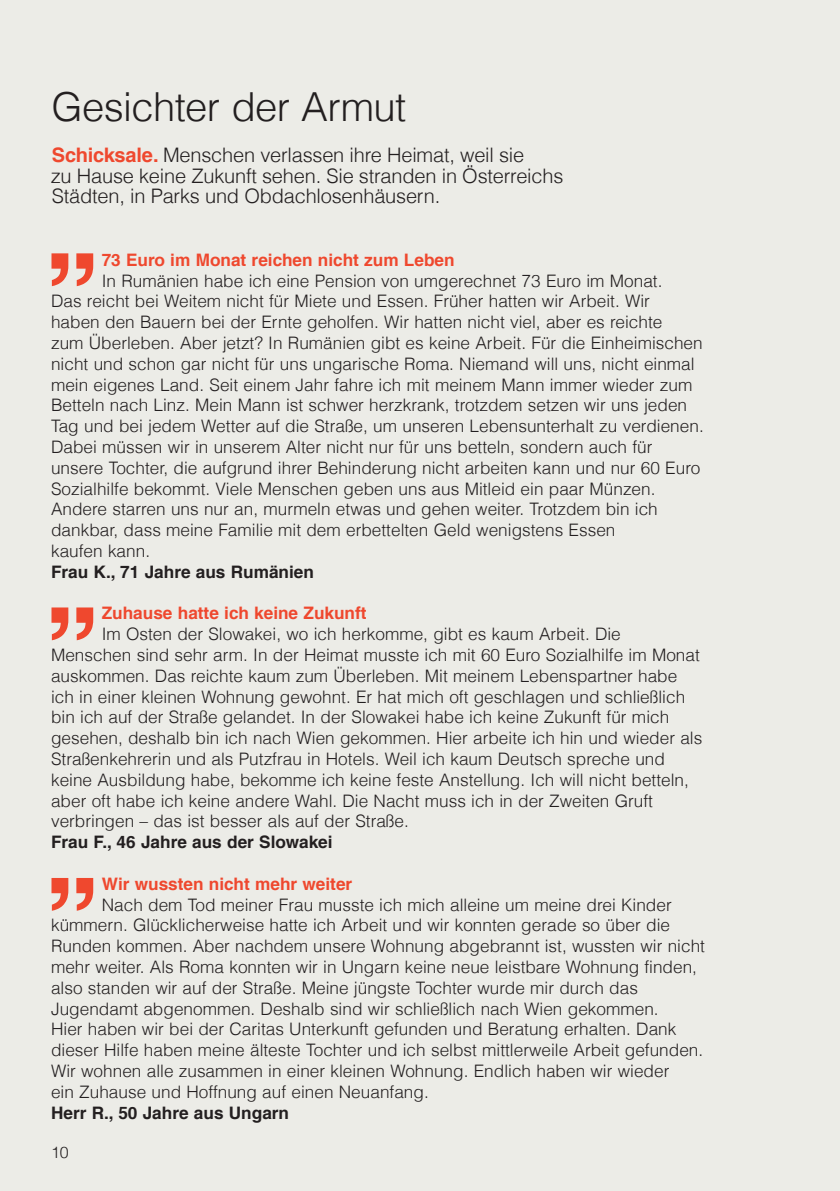
<style>
.page{position:relative;width:840px;height:1191px;background:#fff}
.page>*{position:absolute;margin:0;border:0;box-sizing:border-box;transform-origin:0 0}
.t1{font:300 40px "Helvetica LT Com";letter-spacing:-.015em;color:#231f20}
.t2{font:300 20px/20.8px "Helvetica LT Com";letter-spacing:-.01em;color:#231f20}
.t3{font:300 17.2px/20.8px "Helvetica LT Com";color:#231f20}
.t4{font:700 17.2px "Helvetica LT Com";color:#ef482e}
.t5{font:700 17.2px "Helvetica LT Com";color:#231f20}
.t6{font:300 16px "Helvetica LT Com";color:#231f20}
.s1{font-weight:700;color:#ef482e}
</style>
<div class="page">
<div style="left:0;top:0;width:839px;height:1191px;background:#ecece7"></div>
<svg style="left:51px;top:253px;width:42px;height:33px"></svg>
<svg style="left:51px;top:607px;width:42px;height:33px"></svg>
<svg style="left:51px;top:878px;width:42px;height:32px"></svg>
<h1 class="t1" style="left:51px;top:82px;width:356px">Gesichter der Armut</h1>
<p class="t2" style="left:51px;top:144px;width:513px"><span class="s1">Schicksale.</span> Menschen verlassen ihre Heimat, weil sie<br>zu Hause keine Zukunft sehen. Sie stranden in Österreichs<br>Städten, in Parks und Obdachlosenhäusern.</p>
<p class="t4" style="left:102px;top:249px;width:354px">73 Euro im Monat reichen nicht zum Leben</p>
<p class="t3" style="left:51px;top:270px;width:653px;text-indent:51px">In Rumänien habe ich eine Pension von umgerechnet 73 Euro im Monat.<br>Das reicht bei Weitem nicht für Miete und Essen. Früher hatten wir Arbeit. Wir<br>haben den Bauern bei der Ernte geholfen. Wir hatten nicht viel, aber es reichte<br>zum Überleben. Aber jetzt? In Rumänien gibt es keine Arbeit. Für die Einheimischen nicht und schon gar nicht für uns ungarische Roma. Niemand will uns, nicht einmal mein eigenes Land. Seit einem Jahr fahre ich mit meinem Mann immer wieder zum Betteln nach Linz. Mein Mann ist schwer herzkrank, trotzdem setzen wir uns jeden Tag und bei jedem Wetter auf die Straße, um unseren Lebensunterhalt zu verdienen.<br>Dabei müssen wir in unserem Alter nicht nur für uns betteln, sondern auch für unsere Tochter, die aufgrund ihrer Behinderung nicht arbeiten kann und nur 60 Euro Sozialhilfe bekommt. Viele Menschen geben uns aus Mitleid ein paar Münzen.<br>Andere starren uns nur an, murmeln etwas und gehen weiter. Trotzdem bin ich dankbar, dass meine Familie mit dem erbettelten Geld wenigstens Essen<br>kaufen kann.</p>
<p class="t5" style="left:51px;top:561px;width:264px">Frau K., 71 Jahre aus Rumänien</p>
<p class="t4" style="left:102px;top:603px;width:266px">Zuhause hatte ich keine Zukunft</p>
<p class="t3" style="left:51px;top:623px;width:652px;text-indent:51px">Im Osten der Slowakei, wo ich herkomme, gibt es kaum Arbeit. Die Menschen sind sehr arm. In der Heimat musste ich mit 60 Euro Sozialhilfe im Monat auskommen. Das reichte kaum zum Überleben. Mit meinem Lebenspartner habe ich in einer kleinen Wohnung gewohnt. Er hat mich oft geschlagen und schließlich bin ich auf der Straße gelandet. In der Slowakei habe ich keine Zukunft für mich gesehen, deshalb bin ich nach Wien gekommen. Hier arbeite ich hin und wieder als Straßenkehrerin und als Putzfrau in Hotels. Weil ich kaum Deutsch spreche und keine Ausbildung habe, bekomme ich keine feste Anstellung. Ich will nicht betteln, aber oft habe ich keine andere Wahl. Die Nacht muss ich in der Zweiten Gruft verbringen – das ist besser als auf der Straße.</p>
<p class="t5" style="left:51px;top:831px;width:283px">Frau F., 46 Jahre aus der Slowakei</p>
<p class="t4" style="left:102px;top:873px;width:252px">Wir wussten nicht mehr weiter</p>
<p class="t3" style="left:51px;top:894px;width:655px;text-indent:51px">Nach dem Tod meiner Frau musste ich mich alleine um meine drei Kinder kümmern. Glücklicherweise hatte ich Arbeit und wir konnten gerade so über die Runden kommen. Aber nachdem unsere Wohnung abgebrannt ist, wussten wir nicht mehr weiter. Als Roma konnten wir in Ungarn keine neue leistbare Wohnung finden, also standen wir auf der Straße. Meine jüngste Tochter wurde mir durch das Jugendamt abgenommen. Deshalb sind wir schließlich nach Wien gekommen.<br>Hier haben wir bei der Caritas Unterkunft gefunden und Beratung erhalten. Dank dieser Hilfe haben meine älteste Tochter und ich selbst mittlerweile Arbeit gefunden.<br>Wir wohnen alle zusammen in einer kleinen Wohnung. Endlich haben wir wieder<br>ein Zuhause und Hoffnung auf einen Neuanfang.</p>
<p class="t5" style="left:51px;top:1102px;width:239px">Herr R., 50 Jahre aus Ungarn</p>
<p class="t6" style="left:51px;top:1142px;width:19px">10</p>
</div>
